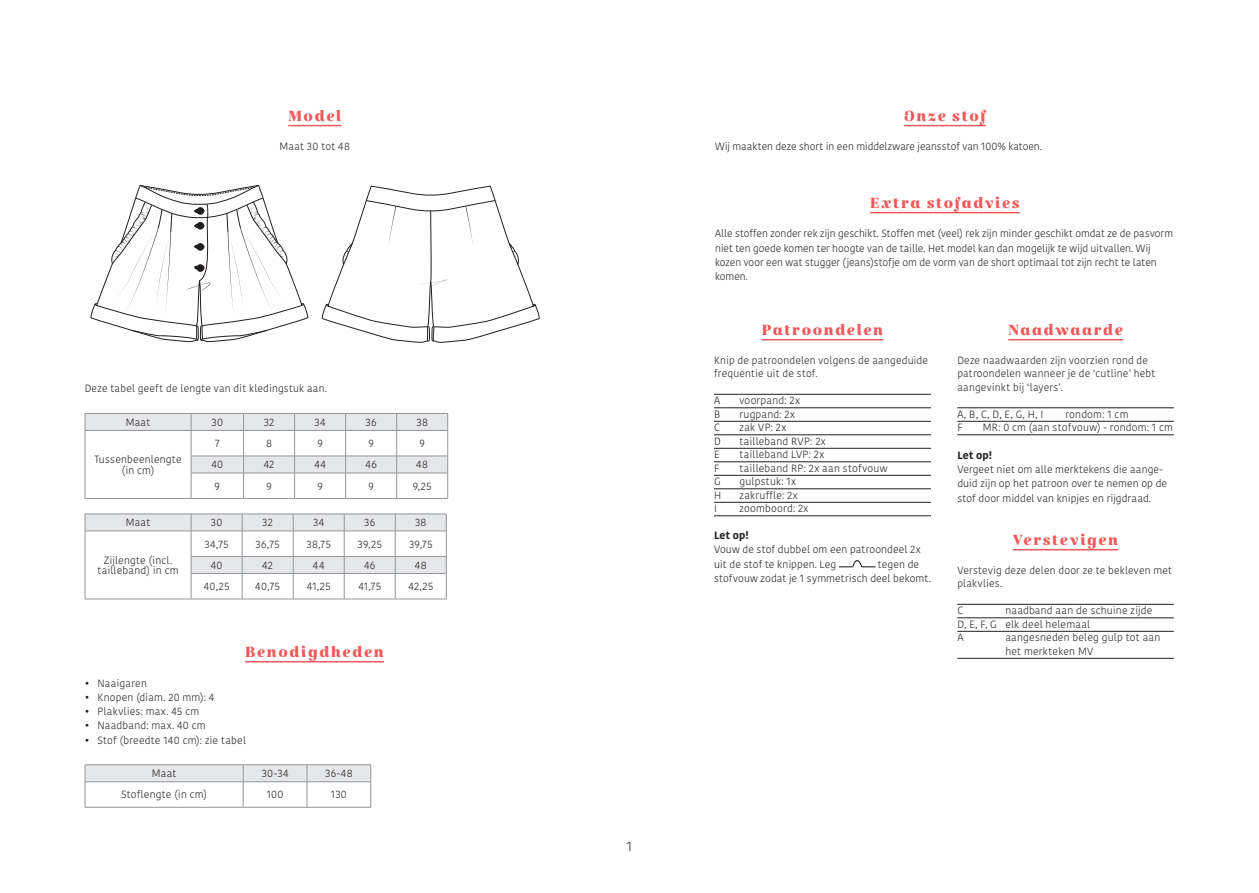
<style>
.page{position:relative;width:1259px;height:893px;background:#fff}
.page>*{position:absolute;margin:0;border:0;box-sizing:border-box;transform-origin:0 0}
.t1{font:800 15px "Gabriela Alt";letter-spacing:.105em;color:#f0595b}
.t2{font:13.5px "Kohinoor";color:#57585a}
.t3{font:300 10.5px/13.5px "Kohinoor";letter-spacing:.015em;color:#231f20}
.t4{font:300 10.5px "Kohinoor";letter-spacing:-.005em;color:#231f20}
.t5{font:700 10.5px "Kohinoor";letter-spacing:.025em;color:#231f20}
</style>
<div class="page">
<hr style="left:245px;top:661px;width:139px;height:1px;background:#f0595b">
<hr style="left:85px;top:764px;width:158px;height:1px;background:#939598">
<hr style="left:243px;top:764px;width:64px;height:1px;background:#939598">
<hr style="left:307px;top:764px;width:64px;height:1px;background:#939598">
<svg style="left:85px;top:765px;width:286px;height:42px"></svg>
<hr style="left:85px;top:807px;width:158px;height:1px;background:#939598">
<hr style="left:243px;top:807px;width:64px;height:1px;background:#939598">
<hr style="left:307px;top:807px;width:64px;height:1px;background:#939598">
<hr style="left:761px;top:339px;width:122px;height:1px;background:#f0595b">
<hr style="left:714px;top:394px;width:217px;height:1px;background:#231f20">
<hr style="left:714px;top:408px;width:217px;height:1px;background:#231f20">
<hr style="left:714px;top:421px;width:217px;height:1px;background:#231f20">
<hr style="left:714px;top:435px;width:217px;height:1px;background:#231f20">
<hr style="left:714px;top:448px;width:217px;height:1px;background:#231f20">
<hr style="left:714px;top:462px;width:217px;height:1px;background:#231f20">
<hr style="left:714px;top:475px;width:217px;height:1px;background:#231f20">
<hr style="left:714px;top:489px;width:217px;height:1px;background:#231f20">
<hr style="left:714px;top:502px;width:217px;height:1px;background:#231f20">
<hr style="left:714px;top:516px;width:217px;height:1px;background:#231f20">
<svg style="left:839px;top:560px;width:36px;height:8px"></svg>
<hr style="left:1008px;top:339px;width:115px;height:1px;background:#f0595b">
<hr style="left:957px;top:408px;width:216px;height:1px;background:#231f20">
<hr style="left:957px;top:421px;width:216px;height:1px;background:#231f20">
<hr style="left:957px;top:435px;width:216px;height:1px;background:#231f20">
<hr style="left:1013px;top:549px;width:105px;height:1px;background:#f0595b">
<hr style="left:957px;top:604px;width:216px;height:1px;background:#231f20">
<hr style="left:957px;top:618px;width:216px;height:1px;background:#231f20">
<hr style="left:957px;top:631px;width:216px;height:1px;background:#231f20">
<hr style="left:957px;top:658px;width:216px;height:1px;background:#231f20">
<hr style="left:191px;top:498px;width:52px;height:1px;background:#939598">
<hr style="left:243px;top:498px;width:52px;height:1px;background:#939598">
<hr style="left:295px;top:498px;width:51px;height:1px;background:#939598">
<hr style="left:346px;top:498px;width:51px;height:1px;background:#939598">
<hr style="left:397px;top:498px;width:51px;height:1px;background:#939598">
<svg style="left:85px;top:413px;width:363px;height:85px"></svg>
<hr style="left:85px;top:498px;width:106px;height:1px;background:#939598">
<hr style="left:191px;top:599px;width:51px;height:1px;background:#939598">
<hr style="left:242px;top:599px;width:51px;height:1px;background:#939598">
<hr style="left:293px;top:599px;width:51px;height:1px;background:#939598">
<hr style="left:344px;top:599px;width:51px;height:1px;background:#939598">
<hr style="left:395px;top:599px;width:51px;height:1px;background:#939598">
<svg style="left:85px;top:514px;width:362px;height:85px"></svg>
<hr style="left:85px;top:599px;width:106px;height:1px;background:#939598">
<hr style="left:288px;top:125px;width:53px;height:1px;background:#f0595b">
<hr style="left:904px;top:125px;width:82px;height:1px;background:#f0595b">
<hr style="left:870px;top:212px;width:149px;height:1px;background:#f0595b">
<svg style="left:90px;top:185px;width:219px;height:158px"></svg>
<svg style="left:321px;top:186px;width:219px;height:157px"></svg>
<h1 class="t1" style="left:288px;top:107px;width:55px">Model</h1>
<p class="t3" style="left:279px;top:140px;width:72px">Maat 30 tot 48</p>
<p class="t3" style="left:85px;top:382px;width:244px">Deze tabel geeft de lengte van dit kledingstuk aan.</p>
<p class="t3" style="left:126px;top:416px;width:26px">Maat</p>
<p class="t3" style="left:212px;top:416px;width:13px">30</p>
<p class="t3" style="left:264px;top:416px;width:12px">32</p>
<p class="t3" style="left:314px;top:416px;width:13px">34</p>
<p class="t3" style="left:366px;top:416px;width:13px">36</p>
<p class="t3" style="left:416px;top:416px;width:13px">38</p>
<p class="t3" style="left:94px;top:454px;width:89px;line-height:10.5px;text-align:center">Tussenbeenlengte (in cm)</p>
<p class="t3" style="left:215px;top:437px;width:6px">7</p>
<p class="t3" style="left:266px;top:437px;width:7px">8</p>
<p class="t3" style="left:317px;top:437px;width:7px">9</p>
<p class="t3" style="left:368px;top:437px;width:7px">9</p>
<p class="t3" style="left:419px;top:437px;width:7px">9</p>
<p class="t3" style="left:211px;top:458px;width:13px">40</p>
<p class="t3" style="left:264px;top:458px;width:12px">42</p>
<p class="t3" style="left:314px;top:458px;width:13px">44</p>
<p class="t3" style="left:365px;top:458px;width:13px">46</p>
<p class="t3" style="left:416px;top:458px;width:13px">48</p>
<p class="t3" style="left:215px;top:479px;width:7px">9</p>
<p class="t3" style="left:266px;top:479px;width:7px">9</p>
<p class="t3" style="left:317px;top:479px;width:7px">9</p>
<p class="t3" style="left:368px;top:479px;width:7px">9</p>
<p class="t3" style="left:413px;top:479px;width:20px">9,25</p>
<p class="t3" style="left:126px;top:516px;width:26px">Maat</p>
<p class="t3" style="left:211px;top:516px;width:13px">30</p>
<p class="t3" style="left:262px;top:516px;width:12px">32</p>
<p class="t3" style="left:313px;top:516px;width:13px">34</p>
<p class="t3" style="left:364px;top:516px;width:13px">36</p>
<p class="t3" style="left:415px;top:516px;width:13px">38</p>
<p class="t3" style="left:97px;top:555px;width:83px;line-height:10.5px;text-align:center">Zijlengte (incl. tailleband) in cm</p>
<p class="t3" style="left:204px;top:537px;width:26px">34,75</p>
<p class="t3" style="left:256px;top:537px;width:26px">36,75</p>
<p class="t3" style="left:306px;top:537px;width:26px">38,75</p>
<p class="t3" style="left:357px;top:537px;width:26px">39,25</p>
<p class="t3" style="left:409px;top:537px;width:25px">39,75</p>
<p class="t3" style="left:211px;top:559px;width:13px">40</p>
<p class="t3" style="left:262px;top:559px;width:12px">42</p>
<p class="t3" style="left:313px;top:559px;width:13px">44</p>
<p class="t3" style="left:364px;top:559px;width:13px">46</p>
<p class="t3" style="left:415px;top:559px;width:13px">48</p>
<p class="t3" style="left:204px;top:580px;width:27px">40,25</p>
<p class="t3" style="left:255px;top:580px;width:26px">40,75</p>
<p class="t3" style="left:307px;top:580px;width:25px">41,25</p>
<p class="t3" style="left:358px;top:580px;width:24px">41,75</p>
<p class="t3" style="left:408px;top:580px;width:26px">42,25</p>
<h1 class="t1" style="left:245px;top:643px;width:140px">Benodigdheden</h1>
<p class="t3" style="left:85px;top:676px;width:64px">• Naaigaren</p>
<p class="t3" style="left:85px;top:690px;width:131px">• Knopen (diam. 20 mm): 4</p>
<p class="t3" style="left:85px;top:705px;width:116px">• Plakvlies: max. 45 cm</p>
<p class="t3" style="left:85px;top:719px;width:122px">• Naadband: max. 40 cm</p>
<p class="t3" style="left:85px;top:733px;width:163px">• Stof (breedte 140 cm): zie tabel</p>
<p class="t3" style="left:152px;top:767px;width:26px">Maat</p>
<p class="t3" style="left:262px;top:767px;width:28px">30‑34</p>
<p class="t3" style="left:325px;top:767px;width:29px">36‑48</p>
<p class="t3" style="left:121px;top:788px;width:87px">Stoflengte (in cm)</p>
<p class="t3" style="left:267px;top:788px;width:18px">100</p>
<p class="t3" style="left:331px;top:788px;width:17px">130</p>
<p class="t2" style="left:626px;top:837px;width:7px">1</p>
<h1 class="t1" style="left:904px;top:107px;width:83px">Onze stof</h1>
<p class="t4" style="left:715px;top:140px;width:328px">Wij maakten deze short in een middelzware jeansstof van 100% katoen.</p>
<h1 class="t1" style="left:870px;top:194px;width:151px">Extra stofadvies</h1>
<p class="t3" style="left:715px;top:227px;width:459px;line-height:14.2px">Alle stoffen zonder rek zijn geschikt. Stoffen met (veel) rek zijn minder geschikt omdat ze de pasvorm niet ten goede komen ter hoogte van de taille. Het model kan dan mogelijk te wijd uitvallen. Wij kozen voor een wat stugger (jeans)stofje om de vorm van de short optimaal tot zijn recht te laten komen.</p>
<h1 class="t1" style="left:761px;top:321px;width:123px">Patroondelen</h1>
<p class="t3" style="left:714px;top:353px;width:215px">Knip de patroondelen volgens de aangeduide frequentie uit de stof.</p>
<p class="t3" style="left:714px;top:394px;width:8px">A</p>
<p class="t3" style="left:739px;top:394px;width:62px">voorpand: 2x</p>
<p class="t3" style="left:714px;top:407px;width:8px">B</p>
<p class="t3" style="left:739px;top:407px;width:57px">rugpand: 2x</p>
<p class="t3" style="left:714px;top:421px;width:7px">C</p>
<p class="t3" style="left:739px;top:421px;width:48px">zak VP: 2x</p>
<p class="t3" style="left:714px;top:434px;width:8px">D</p>
<p class="t3" style="left:739px;top:434px;width:88px">tailleband RVP: 2x</p>
<p class="t3" style="left:714px;top:448px;width:7px">E</p>
<p class="t3" style="left:739px;top:448px;width:86px">tailleband LVP: 2x</p>
<p class="t3" style="left:714px;top:461px;width:7px">F</p>
<p class="t3" style="left:739px;top:461px;width:149px">tailleband RP: 2x aan stofvouw</p>
<p class="t3" style="left:714px;top:475px;width:8px">G</p>
<p class="t3" style="left:739px;top:475px;width:58px">gulpstuk: 1x</p>
<p class="t3" style="left:714px;top:488px;width:9px">H</p>
<p class="t3" style="left:739px;top:488px;width:60px">zakruffle: 2x</p>
<p class="t3" style="left:714px;top:502px;width:4px">I</p>
<p class="t3" style="left:739px;top:502px;width:70px">zoomboord: 2x</p>
<p class="t5" style="left:714px;top:529px;width:36px">Let op!</p>
<p class="t3" style="left:714px;top:543px;width:208px;line-height:14.2px">Vouw de stof dubbel om een patroondeel 2x uit de stof te knippen. Leg</p>
<p class="t3" style="left:714px;top:557px;width:218px;line-height:14.2px;text-indent:164px">tegen de stofvouw zodat je 1 symmetrisch deel bekomt.</p>
<h1 class="t1" style="left:1008px;top:321px;width:116px">Naadwaarde</h1>
<p class="t3" style="left:957px;top:353px;width:199px">Deze naadwaarden zijn voorzien rond de patroondelen wanneer je de ‘cutline’ hebt aangevinkt bij ‘layers’.</p>
<p class="t3" style="left:957px;top:407px;width:88px">A, B, C, D, E, G, H, I</p>
<p class="t3" style="left:1065px;top:407px;width:65px">rondom: 1 cm</p>
<p class="t3" style="left:957px;top:421px;width:7px">F</p>
<p class="t3" style="left:983px;top:421px;width:192px">MR: 0 cm (aan stofvouw) - rondom: 1 cm</p>
<p class="t5" style="left:957px;top:448px;width:36px">Let op!</p>
<p class="t3" style="left:957px;top:463px;width:211px;line-height:14.2px">Vergeet niet om alle merktekens die aange‑ duid zijn op het patroon over te nemen op de stof door middel van knipjes en rijgdraad.</p>
<h1 class="t1" style="left:1013px;top:531px;width:107px">Verstevigen</h1>
<p class="t3" style="left:957px;top:563px;width:216px">Verstevig deze delen door ze te bekleven met plakvlies.</p>
<p class="t3" style="left:957px;top:604px;width:7px">C</p>
<p class="t3" style="left:957px;top:604px;width:197px;text-indent:48px">naadband aan de schuine zijde<br>D, E, F, G elk deel helemaal<br>A</p>
<p class="t3" style="left:1005px;top:631px;width:157px">aangesneden beleg gulp tot aan het merkteken MV</p>
</div>
